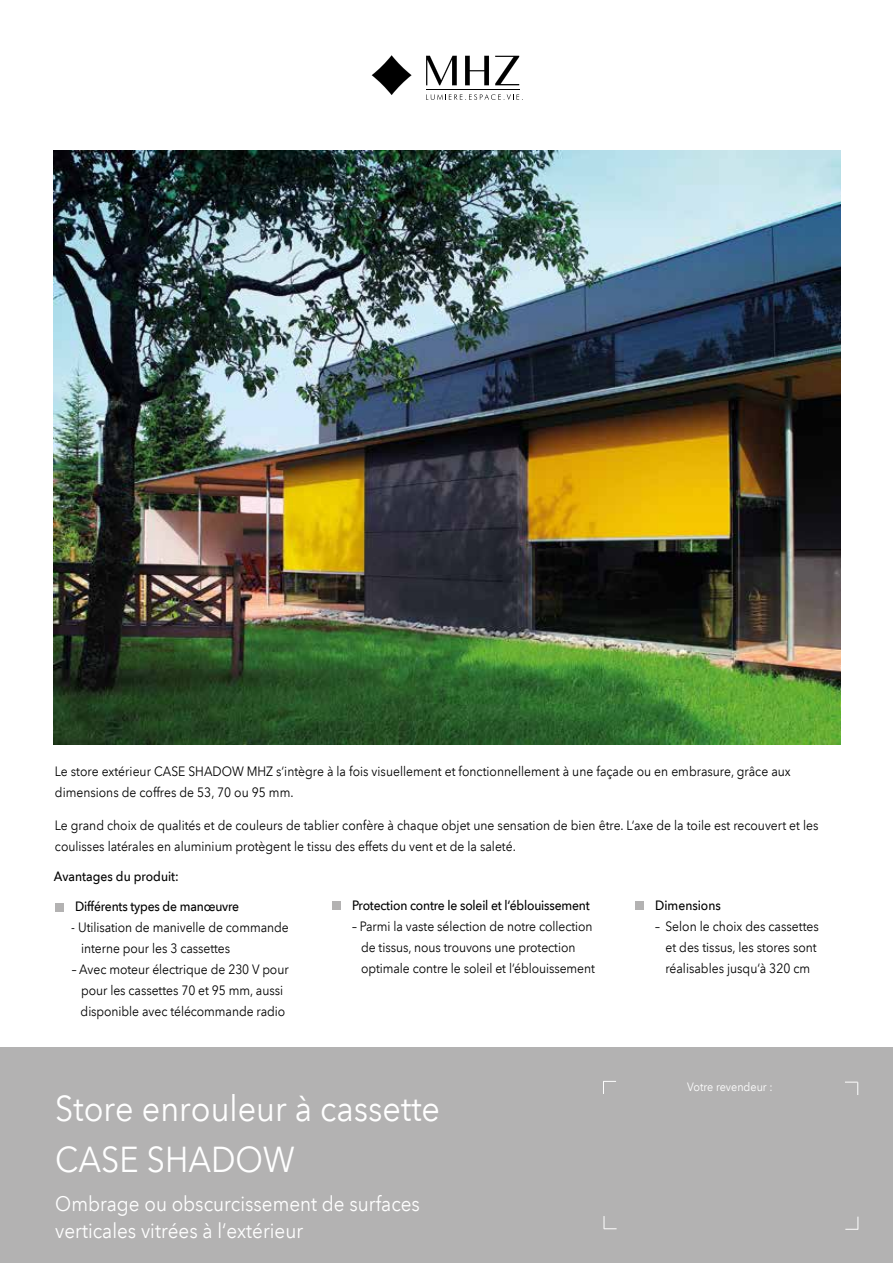
<style>
.page{position:relative;width:893px;height:1263px;background:#fff}
.page>*{position:absolute;margin:0;border:0;box-sizing:border-box;transform-origin:0 0}
.t1{font:36px/51px "Avenir Next LT Com";color:#fff;scale:.9 1}
.t2{font:21px/27px "Avenir Next LT Com";color:#fff;scale:.9 1}
.t3{font:13.5px/21px "Avenir Next LT Com";color:#000;scale:.9 1}
.t4{font:500 13.5px "Avenir Next LT Com";letter-spacing:-.015em;color:#000;scale:.9 1}
.t5{font:12px "Avenir Next LT Com";color:#fff;scale:.9 1}
</style>
<div class="page">
<img style="left:54px;top:151px;width:786px;height:593px">
<div style="left:0;top:1048px;width:893px;height:215px;background:#b3b2b2"></div>
<svg style="left:845px;top:1216px;width:14px;height:14px"></svg>
<svg style="left:603px;top:1081px;width:13px;height:13px"></svg>
<svg style="left:604px;top:1216px;width:13px;height:13px"></svg>
<svg style="left:845px;top:1082px;width:13px;height:13px"></svg>
<div style="left:332px;top:901px;width:9px;height:9px;background:#b3b2b2"></div>
<div style="left:635px;top:901px;width:9px;height:9px;background:#b3b2b2"></div>
<div style="left:55px;top:903px;width:9px;height:8px;background:#b3b2b2"></div>
<hr style="left:426px;top:90px;width:93px;height:1px;background:#000">
<svg style="left:426px;top:56px;width:31px;height:29px"></svg>
<svg style="left:465px;top:56px;width:24px;height:29px"></svg>
<svg style="left:495px;top:56px;width:24px;height:29px"></svg>
<svg style="left:372px;top:55px;width:40px;height:40px"></svg>
<svg style="left:426px;top:94px;width:97px;height:6px"></svg>
<p class="t3" style="left:55px;top:760px;width:819px">Le store extérieur CASE SHADOW MHZ s‘intègre à la fois visuellement et fonctionnellement à une façade ou en embrasure, grâce aux dimensions de coffres de 53, 70 ou 95 mm.</p>
<p class="t3" style="left:55px;top:814px;width:850px">Le grand choix de qualités et de couleurs de tablier confère à chaque objet une sensation de bien être. L‘axe de la toile est recouvert et les coulisses latérales en aluminium protègent le tissu des effets du vent et de la saleté.</p>
<p class="t4" style="left:54px;top:868px;width:140px">Avantages du produit:</p>
<p class="t4" style="left:75px;top:898px;width:184px">Différents types de manoeuvre</p>
<p class="t3" style="left:81px;top:917px;width:232px;text-indent:-10px">- Utilisation de manivelle de commande interne pour les 3 cassettes</p>
<p class="t3" style="left:72px;top:959px;width:243px;text-align:center">– Avec moteur électrique de 230 V pour pour les cassettes 70 et 95 mm, aussi disponible avec télécommande radio</p>
<p class="t4" style="left:352px;top:897px;width:265px">Protection contre le soleil et l‘éblouissement</p>
<p class="t3" style="left:361px;top:916px;width:261px;text-indent:-9px">– Parmi la vaste sélection de notre collection de tissus, nous trouvons une protection optimale contre le soleil et l‘éblouissement</p>
<h1 class="t1" style="left:55px;top:1083px;width:429px">Store enrouleur à cassette<br>CASE SHADOW</h1>
<h2 class="t2" style="left:55px;top:1190px;width:407px">Ombrage ou obscurcissement de surfaces verticales vitrées à l‘extérieur</h2>
<p class="t4" style="left:655px;top:897px;width:74px">Dimensions</p>
<p class="t3" style="left:665px;top:916px;width:172px;text-indent:-10px">– Selon le choix des cassettes et des tissus, les stores sont réalisables jusqu‘à 320 cm</p>
<p class="t5" style="left:687px;top:1080px;width:97px">Votre revendeur :</p>
</div>
